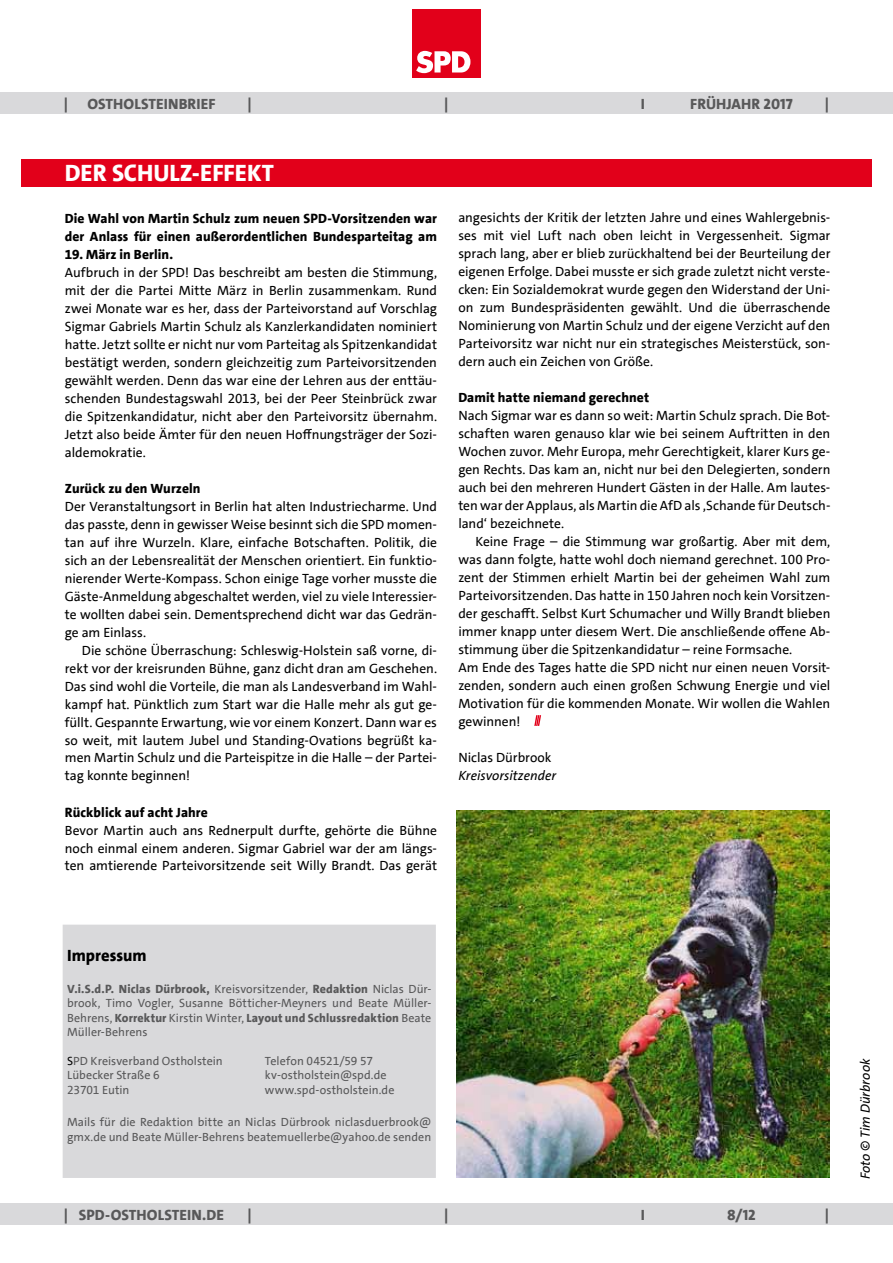
<style>
.page{position:relative;width:893px;height:1263px;background:#fff}
.page>*{position:absolute;margin:0;border:0;box-sizing:border-box;transform-origin:0 0}
.t1{font:800 24px "SPD The Sans Versal";color:#fff}
.t2{font:800 16.5px "SPD The Sans";color:#000}
.t3{font:800 15px "SPD The Sans Versal";letter-spacing:.005em;color:#585859}
.t4{font:13.5px/18px "SPD The Sans";color:#000;text-align:justify}
.t5{font:800 13.5px/18px "SPD The Sans";letter-spacing:.005em;color:#000}
.t6{font:italic 13.5px "SPD The Sans";color:#000}
.t7{font:12px/14.4px "SPD The Sans";letter-spacing:.005em;color:#585859;text-align:justify}
.t8{font:12px "SPD The Sans";letter-spacing:-.015em;color:#585859}
.s1{font-weight:800}
.s2{color:#000}
</style>
<div class="page">
<div style="left:0;top:1203px;width:893px;height:22px;background:#d9d9db"></div>
<div style="left:412px;top:9px;width:69px;height:69px;background:#e2001a"></div>
<svg style="left:416px;top:51px;width:54px;height:22px"></svg>
<div style="left:0;top:92px;width:893px;height:22px;background:#d9d9db"></div>
<div style="left:21px;top:160px;width:851px;height:27px;background:#e2001a"></div>
<div style="left:65px;top:927px;width:369px;height:249px;background:#d9d9db"></div>
<div style="left:63px;top:925px;width:373px;height:253px;border:4px solid #d9d9db"></div>
<svg style="left:534px;top:715px;width:7px;height:11px"></svg>
<img style="left:457px;top:811px;width:372px;height:367px">
<p class="t3" style="left:64px;top:94px;width:6px">|</p>
<p class="t3" style="left:87px;top:94px;width:130px">OSTHOLSTEINBRIEF</p>
<p class="t3" style="left:248px;top:94px;width:6px">|</p>
<p class="t3" style="left:444px;top:94px;width:6px">|</p>
<p class="t3" style="left:641px;top:94px;width:6px">I</p>
<p class="t3" style="left:690px;top:94px;width:104px">FRÜHJAHR 2017</p>
<p class="t3" style="left:825px;top:94px;width:6px">|</p>
<h1 class="t1" style="left:65px;top:157px;width:211px">DER SCHULZ-EFFEKT</h1>
<p class="t5" style="left:65px;top:209px;width:374px">Die Wahl von Martin Schulz zum neuen SPD-Vorsitzenden war der Anlass für einen außerordentlichen Bundesparteitag am</p>
<p class="t5" style="left:65px;top:245px;width:110px">19. März in Berlin.</p>
<p class="t4" style="left:65px;top:263px;width:374px">Aufbruch in der SPD! Das beschreibt am besten die Stimmung, mit der die Partei Mitte März in Berlin zusammenkam. Rund zwei Monate war es her, dass der Parteivorstand auf Vorschlag Sigmar Gabriels Martin Schulz als Kanzlerkandidaten nominiert hatte. Jetzt sollte er nicht nur vom Parteitag als Spitzenkandidat bestätigt werden, sondern gleichzeitig zum Parteivorsitzenden gewählt werden. Denn das war eine der Lehren aus der enttäu&shy;schenden Bundestagswahl 2013, bei der Peer Steinbrück zwar die Spitzenkandidatur, nicht aber den Parteivorsitz übernahm.<br>Jetzt also beide Ämter für den neuen Hoffnungsträger der Sozi&shy;aldemokratie.</p>
<p class="t5" style="left:65px;top:479px;width:137px">Zurück zu den Wurzeln</p>
<p class="t4" style="left:65px;top:497px;width:374px">Der Veranstaltungsort in Berlin hat alten Industriecharme. Und das passte, denn in gewisser Weise besinnt sich die SPD momen&shy;tan auf ihre Wurzeln. Klare, einfache Botschaften. Politik, die sich an der Lebensrealität der Menschen orientiert. Ein funktio&shy;nierender Werte-Kompass. Schon einige Tage vorher musste die Gäste-Anmeldung abgeschaltet werden, viel zu viele Interessier&shy;te wollten dabei sein. Dementsprechend dicht war das Gedrän&shy;ge am Einlass.</p>
<p class="t4" style="left:65px;top:641px;width:374px;text-indent:17px">Die schöne Überraschung: Schleswig-Holstein saß vorne, di&shy;rekt vor der kreisrunden Bühne, ganz dicht dran am Geschehen.<br>Das sind wohl die Vorteile, die man als Landesverband im Wahl&shy;kampf hat. Pünktlich zum Start war die Halle mehr als gut ge&shy;füllt. Gespannte Erwartung, wie vor einem Konzert. Dann war es so weit, mit lautem Jubel und Standing-Ovations begrüßt ka&shy;men Martin Schulz und die Parteispitze in die Halle – der Partei&shy;tag konnte beginnen!</p>
<p class="t5" style="left:65px;top:803px;width:145px">Rückblick auf acht Jahre</p>
<p class="t4" style="left:65px;top:821px;width:374px">Bevor Martin auch ans Rednerpult durfte, gehörte die Bühne noch einmal einem anderen. Sigmar Gabriel war der am längs&shy;ten amtierende Parteivorsitzende seit Willy Brandt. Das gerät</p>
<p class="t4" style="left:458px;top:209px;width:374px">angesichts der Kritik der letzten Jahre und eines Wahlergebnis&shy;ses mit viel Luft nach oben leicht in Vergessenheit. Sigmar sprach lang, aber er blieb zurückhaltend bei der Beurteilung der eigenen Erfolge. Dabei musste er sich grade zuletzt nicht verste&shy;cken: Ein Sozialdemokrat wurde gegen den Widerstand der Uni&shy;on zum Bundespräsidenten gewählt. Und die überraschende Nominierung von Martin Schulz und der eigene Verzicht auf den Parteivorsitz war nicht nur ein strategisches Meisterstück, son&shy;dern auch ein Zeichen von Größe.</p>
<p class="t5" style="left:458px;top:389px;width:192px">Damit hatte niemand gerechnet</p>
<p class="t4" style="left:458px;top:407px;width:374px">Nach Sigmar war es dann so weit: Martin Schulz sprach. Die Bot&shy;schaften waren genauso klar wie bei seinem Auftritten in den Wochen zuvor. Mehr Europa, mehr Gerechtigkeit, klarer Kurs ge&shy;gen Rechts. Das kam an, nicht nur bei den Delegierten, sondern auch bei den mehreren Hundert Gästen in der Halle. Am lautes&shy;ten war der Applaus, als Martin die AfD als ‚Schande für Deutsch&shy;land‘ bezeichnete.</p>
<p class="t4" style="left:458px;top:533px;width:374px;text-align:left;text-indent:17px">Keine Frage – die Stimmung war großartig. Aber mit dem, was dann folgte, hatte wohl doch niemand gerechnet. 100 Pro&shy;zent der Stimmen erhielt Martin bei der geheimen Wahl zum Parteivorsitzenden. Das hatte in 150 Jahren noch kein Vorsitzen&shy;der geschafft. Selbst Kurt Schumacher und Willy Brandt blieben immer knapp unter diesem Wert. Die anschließende offene Ab&shy;stimmung über die Spitzenkandidatur – reine Formsache.<br>Am Ende des Tages hatte die SPD nicht nur einen neuen Vorsit&shy;zenden, sondern auch einen großen Schwung Energie und viel Motivation für die kommenden Monate. Wir wollen die Wahlen gewinnen!</p>
<p class="t4" style="left:458px;top:749px;width:95px">Niclas Dürbrook</p>
<p class="t6" style="left:458px;top:767px;width:99px">Kreisvorsitzender</p>
<p class="t2" style="left:67px;top:944px;width:81px">Impressum</p>
<p class="t7" style="left:67px;top:982px;width:366px"><span class="s1">V.i.S.d.P. Niclas Dürbrook,</span> Kreisvorsitzender, <span class="s1">Redaktion</span> Niclas Dür&shy;brook, Timo Vogler, Susanne Bötticher-Meyners und Beate Müller-Behrens, <span class="s1">Korrektur</span> Kirstin Winter, <span class="s1">Layout und Schlussredaktion</span> Beate Müller-Behrens</p>
<p class="t7" style="left:67px;top:1054px;width:157px"><span class="s2">S</span>PD Kreisverband Ostholstein</p>
<p class="t7" style="left:265px;top:1054px;width:110px">Telefon 04521/59 57</p>
<p class="t7" style="left:67px;top:1068px;width:94px">Lübecker Straße 6</p>
<p class="t7" style="left:265px;top:1068px;width:123px">kv-ostholstein@spd.de</p>
<p class="t8" style="left:67px;top:1082px;width:64px">23701 Eutin</p>
<p class="t7" style="left:265px;top:1083px;width:131px">www.spd-ostholstein.de</p>
<p class="t7" style="left:67px;top:1115px;width:366px">Mails für die Redaktion bitte an Niclas Dürbrook niclasduerbrook@ gmx.de und Beate Müller-Behrens beatemuellerbe@yahoo.de senden</p>
<p class="t3" style="left:64px;top:1205px;width:162px">| SPD-OSTHOLSTEIN.DE</p>
<p class="t3" style="left:248px;top:1205px;width:6px">|</p>
<p class="t3" style="left:444px;top:1205px;width:6px">|</p>
<p class="t3" style="left:641px;top:1205px;width:6px">I</p>
<p class="t3" style="left:727px;top:1205px;width:30px">8/12</p>
<p class="t3" style="left:825px;top:1205px;width:6px">|</p>
<p class="t6" style="left:856px;top:1179px;width:122px;rotate:-90deg">Foto © Tim Dürbrook</p>
</div>
